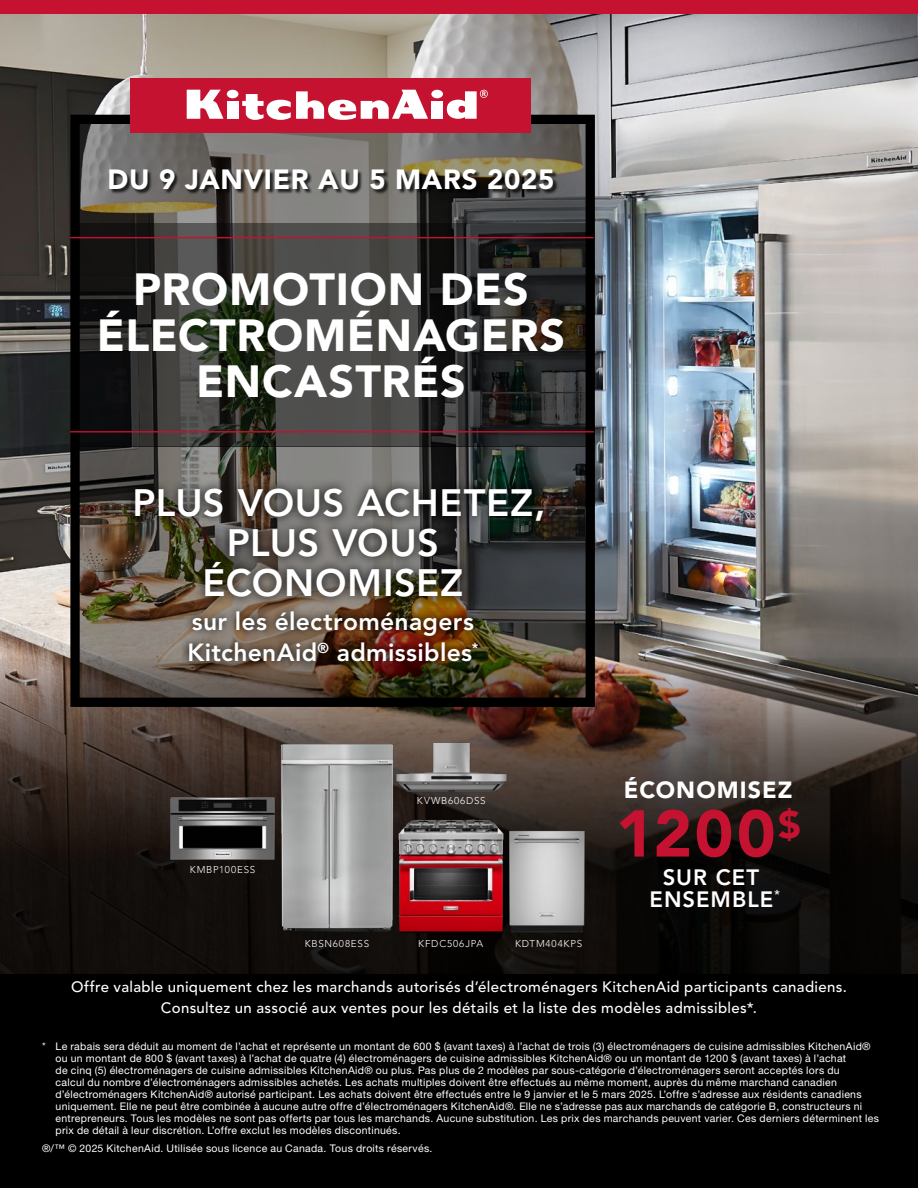
<style>
.page{position:relative;width:918px;height:1188px;background:#000}
.page>*{position:absolute;margin:0;border:0;box-sizing:border-box;transform-origin:0 0}
.t1{font:900 124.65px "Avenir LT Std";letter-spacing:.01em;color:#fff}
.t2{font:900 65.4px "Avenir LT Std";color:#c41230}
.t3{font:800 48.9px "Avenir LT Std";letter-spacing:.01em;color:#fff}
.t4{font:900 44.7px/45.9px "Avenir LT Std";letter-spacing:.015em;color:#fff;text-align:center}
.t5{font:800 37.8px/39.9px "Avenir LT Std";letter-spacing:.01em;color:#fff;text-align:center}
.t6{font:900 27.6px "Avenir LT Std";letter-spacing:.025em;color:#fff}
.t7{font:800 24.6px/31.3px "Avenir LT Std";letter-spacing:.015em;color:#fff}
.t8{font:900 23.25px "Avenir LT Std";letter-spacing:.045em;color:#fff}
.t9{font:800 22.05px/21.8px "Avenir LT Std";letter-spacing:.045em;color:#fff;text-align:center}
.t10{font:500 15px/21px "Avenir LT Std";letter-spacing:.02em;color:#fff;text-align:center}
.t11{font:10.5px/12px "Helvetica Neue LT Pro";letter-spacing:.03em;color:#fff}
.t12{font:300 9.9px "Avenir LT Std";letter-spacing:.075em;color:#fff}
</style>
<div class="page">
<img style="left:0;top:14px;width:918px;height:641px">
<svg style="left:0;top:655px;width:918px;height:319px"></svg>
<div style="left:0;top:0;width:918px;height:14px;background:#c41230"></div>
<img style="left:66px;top:110px;width:534px;height:602px">
<div style="left:130px;top:79px;width:400px;height:54px;background:#c41230"></div>
<div style="left:227px;top:101px;width:11px;height:18px;background:#fff"></div>
<div style="left:227px;top:90px;width:11px;height:8px;background:#fff;border-radius:50%"></div>
<div style="left:431px;top:101px;width:12px;height:18px;background:#fff"></div>
<div style="left:431px;top:90px;width:12px;height:8px;background:#fff;border-radius:50%"></div>
<svg style="left:187px;top:90px;width:37px;height:29px"></svg>
<svg style="left:242px;top:90px;width:186px;height:30px"></svg>
<svg style="left:447px;top:90px;width:41px;height:29px"></svg>
<hr style="left:70px;top:237px;width:524px;height:1px;background:#c41230">
<hr style="left:70px;top:431px;width:524px;height:1px;background:#c41230">
<img style="left:180px;top:607px;width:306px;height:63px">
<img style="left:125px;top:479px;width:428px;height:128px">
<img style="left:404px;top:814px;width:105px;height:123px">
<img style="left:507px;top:827px;width:80px;height:107px">
<img style="left:270px;top:732px;width:134px;height:211px">
<img style="left:393px;top:743px;width:116px;height:51px">
<img style="left:168px;top:795px;width:109px;height:67px">
<h3 class="t6" style="left:108px;top:163px;width:448px">DU 9 JANVIER AU 5 MARS 2025</h3>
<h3 class="t3" style="left:160px;top:160px;width:342px">COOK UP THE</h3>
<h1 class="t1" style="left:56px;top:190px;width:553px">SAVINGS</h1>
<h3 class="t4" style="left:97px;top:266px;width:470px">PROMOTION DES<br>ÉLECTROMÉNAGERS<br>ENCASTRÉS</h3>
<h3 class="t5" style="left:132px;top:483px;width:415px">PLUS VOUS ACHETEZ,<br>PLUS VOUS<br>ÉCONOMISEZ</h3>
<h3 class="t7" style="left:187px;top:606px;width:293px">sur les électroménagers<br>KitchenAid<sup>®</sup> admissibles<sup>*</sup></h3>
<p class="t12" style="left:190px;top:864px;width:67px">KMBP100ESS</p>
<p class="t12" style="left:417px;top:795px;width:70px">KVWB606DSS</p>
<p class="t12" style="left:305px;top:938px;width:66px">KBSN608ESS</p>
<p class="t12" style="left:418px;top:938px;width:67px">KFDC506JPA</p>
<p class="t12" style="left:515px;top:938px;width:69px">KDTM404KPS</p>
<h3 class="t8" style="left:624px;top:776px;width:170px">ÉCONOMISEZ</h3>
<h2 class="t2" style="left:616px;top:794px;width:187px">1200<sup>$</sup></h2>
<h3 class="t9" style="left:650px;top:867px;width:132px">SUR CET<br>ENSEMBLE<sup>*</sup></h3>
<h3 class="t10" style="left:71px;top:977px;width:777px">Offre valable uniquement chez les marchands autorisés d’électroménagers KitchenAid participants canadiens.<br>Consultez un associé aux ventes pour les détails et la liste des modèles admissibles*.</h3>
<p class="t11" style="left:56px;top:1040px;width:825px;text-indent:-14px">* Le rabais sera déduit au moment de l’achat et représente un montant de 600 $ (avant taxes) à l’achat de trois (3) électroménagers de cuisine admissibles KitchenAid® ou un montant de 800 $ (avant taxes) à l’achat de quatre (4) électroménagers de cuisine admissibles KitchenAid® ou un montant de 1200 $ (avant taxes) à l’achat<br>de cinq (5) électroménagers de cuisine admissibles KitchenAid® ou plus. Pas plus de 2 modèles par sous-catégorie d’électroménagers seront acceptés lors du<br>calcul du nombre d’électroménagers admissibles achetés. Les achats multiples doivent être effectués au même moment, auprès du même marchand canadien d’électroménagers KitchenAid® autorisé participant. Les achats doivent être effectués entre le 9 janvier et le 5 mars 2025. L’offre s’adresse aux résidents canadiens uniquement. Elle ne peut être combinée à aucune autre offre d’électroménagers KitchenAid®. Elle ne s’adresse pas aux marchands de catégorie B, constructeurs ni entrepreneurs. Tous les modèles ne sont pas offerts par tous les marchands. Aucune substitution. Les prix des marchands peuvent varier. Ces derniers déterminent les prix de détail à leur discrétion. L’offre exclut les modèles discontinués.</p>
<p class="t11" style="left:42px;top:1142px;width:392px">®/™ © 2025 KitchenAid. Utilisée sous licence au Canada. Tous droits réservés.</p>
</div>
